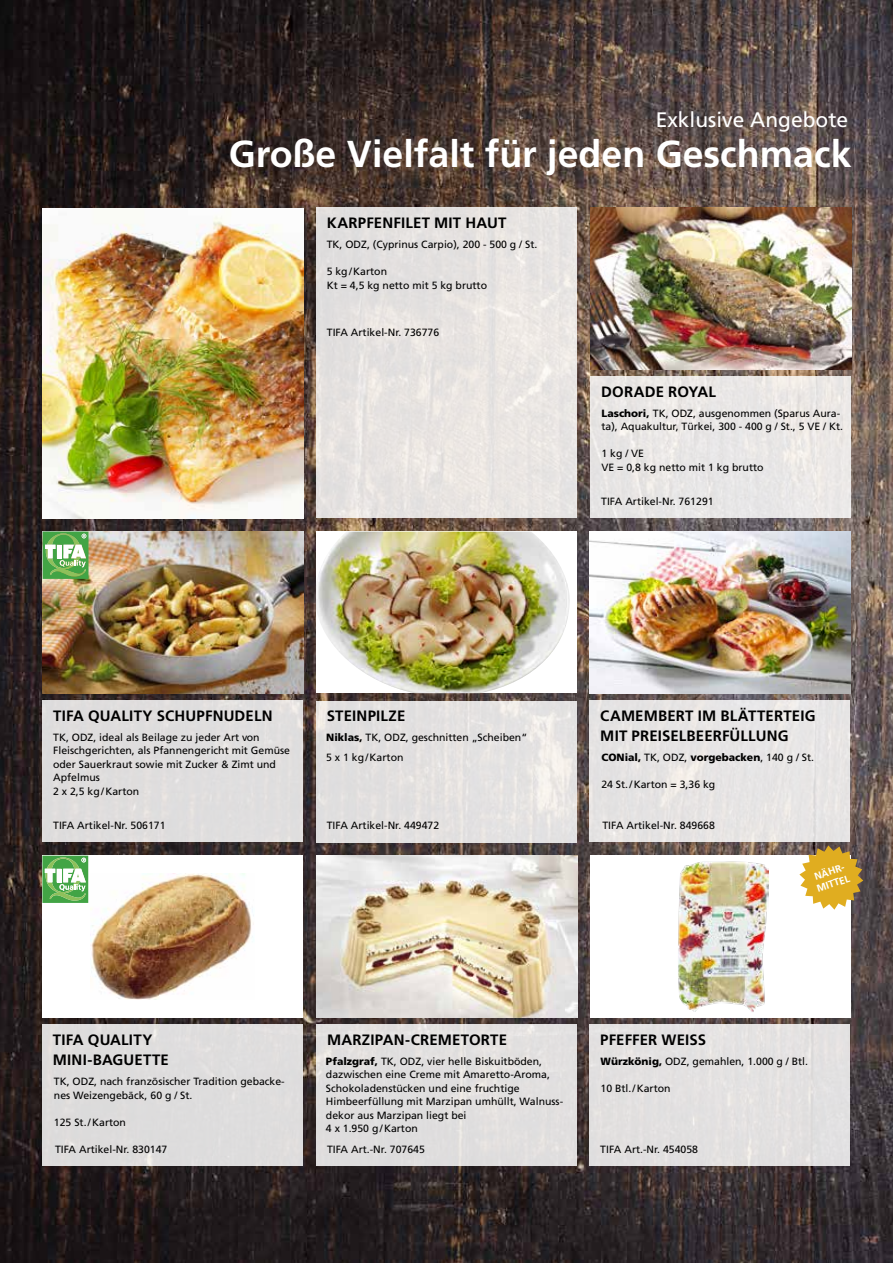
<style>
.page{position:relative;width:893px;height:1263px;background:#fff}
.page>*{position:absolute;margin:0;border:0;box-sizing:border-box;transform-origin:0 0}
.t1{font:700 37.5px "Frutiger";color:#fff}
.t2{font:21px "Frutiger";color:#fff}
.t3{font:700 15px/20.2px "Frutiger";letter-spacing:.01em;color:#000}
.t4{font:10.5px/13.5px "Frutiger";color:#000}
.t5{font:900 10.5px "Frutiger";color:#000}
.t6{font:700 10.05px/12px "Frutiger";color:#fff}
.s1{font-weight:900}
.s2{font-weight:400}
</style>
<div class="page">
<img style="left:1px;top:0;width:892px;height:1263px">
<img style="left:0;top:0;width:1px;height:1263px">
<div style="left:43px;top:701px;width:260px;height:141px;background:#dfdede"></div>
<div style="left:316px;top:1025px;width:261px;height:141px;background:#e0dede"></div>
<div style="left:316px;top:701px;width:261px;height:141px;background:linear-gradient(to right,#dfdedd,#eae7e5)"></div>
<div style="left:316px;top:208px;width:261px;height:310px;background:#e7e4e1"></div>
<div style="left:42px;top:1024px;width:261px;height:142px;background:#dedddd"></div>
<div style="left:590px;top:700px;width:260px;height:142px;background:#e6e5e4"></div>
<div style="left:590px;top:1024px;width:260px;height:142px;background:#e3e1e1"></div>
<div style="left:42px;top:856px;width:261px;height:162px;background:#fff"></div>
<img style="left:91px;top:874px;width:163px;height:125px">
<img style="left:590px;top:532px;width:260px;height:162px">
<div style="left:590px;top:856px;width:260px;height:162px;background:#fff"></div>
<img style="left:678px;top:861px;width:90px;height:151px">
<img style="left:591px;top:208px;width:260px;height:162px">
<img style="left:43px;top:532px;width:260px;height:162px">
<img style="left:316px;top:856px;width:261px;height:162px">
<img style="left:43px;top:208px;width:260px;height:310px">
<img style="left:316px;top:532px;width:256px;height:161px">
<div style="left:591px;top:376px;width:260px;height:142px;background:#e9e7e6"></div>
<svg style="left:799px;top:845px;width:64px;height:65px;background:#caa64c"></svg>
<svg style="left:42px;top:856px;width:46px;height:47px"></svg>
<svg style="left:43px;top:532px;width:45px;height:47px"></svg>
<h2 class="t2" style="left:656px;top:107px;width:194px">Exklusive Angebote</h2>
<h1 class="t1" style="left:229px;top:132px;width:624px">Große Vielfalt für jeden Geschmack</h1>
<h3 class="t3" style="left:327px;top:212px;width:181px">KARPFENFILET MIT HAUT</h3>
<p class="t4" style="left:327px;top:238px;width:212px">TK, ODZ, (Cyprinus Carpio), 200 - 500 g / St.</p>
<p class="t4" style="left:327px;top:265px;width:162px">5 kg/Karton<br>Kt = 4,5 kg netto mit 5 kg brutto</p>
<p class="t4" style="left:327px;top:325px;width:114px">TIFA Artikel-Nr. 736776</p>
<h3 class="t3" style="left:601px;top:381px;width:116px">DORADE ROYAL</h3>
<p class="t4" style="left:601px;top:406px;width:243px"><span class="s1">Laschori,</span> TK, ODZ, ausgenommen (Sparus Aura&shy;ta), Aquakultur, Türkei, 300 - 400 g / St., 5 VE / Kt.</p>
<p class="t4" style="left:601px;top:447px;width:164px">1 kg / VE<br>VE = 0,8 kg netto mit 1 kg brutto</p>
<p class="t4" style="left:601px;top:494px;width:114px">TIFA Artikel-Nr. 761291</p>
<h3 class="t3" style="left:53px;top:705px;width:221px">TIFA QUALITY SCHUPFNUDELN</h3>
<p class="t4" style="left:53px;top:730px;width:238px">TK, ODZ, ideal als Beilage zu jeder Art von<br>Fleischgerichten, als Pfannengericht mit Gemüse oder Sauerkraut sowie mit Zucker &amp; Zimt und<br>Apfelmus<br>2 x 2,5 kg/Karton</p>
<h3 class="t3" style="left:327px;top:705px;width:80px">STEINPILZE</h3>
<p class="t4" style="left:326px;top:727px;width:203px;line-height:20.2px"><span class="s1">Niklas,</span> TK, ODZ, geschnitten „Scheiben“<br>5 x 1 kg/Karton</p>
<h3 class="t3" style="left:600px;top:705px;width:217px">CAMEMBERT IM BLÄTTERTEIG<br>MIT PREISELBEERFÜLLUNG</h3>
<p class="t5" style="left:601px;top:751px;width:214px">CONial, <span class="s2">TK, ODZ,</span> vorgebacken<span class="s2">, 140 g / St.</span></p>
<p class="t4" style="left:601px;top:778px;width:115px">24 St./Karton = 3,36 kg</p>
<p class="t4" style="left:53px;top:818px;width:114px">TIFA Artikel-Nr. 506171</p>
<p class="t4" style="left:327px;top:818px;width:114px">TIFA Artikel-Nr. 449472</p>
<p class="t4" style="left:602px;top:818px;width:114px">TIFA Artikel-Nr. 849668</p>
<p class="t6" style="left:811px;top:871px;width:36px;rotate:-18deg">NÄHR-<br>MITTEL</p>
<h3 class="t3" style="left:53px;top:1029px;width:118px">TIFA QUALITY<br>MINI-BAGUETTE</h3>
<p class="t4" style="left:54px;top:1075px;width:232px">TK, ODZ, nach französischer Tradition gebacke&shy;nes Weizengebäck, 60 g / St.</p>
<p class="t4" style="left:54px;top:1115px;width:74px">125 St./Karton</p>
<p class="t4" style="left:55px;top:1142px;width:114px">TIFA Artikel-Nr. 830147</p>
<h3 class="t3" style="left:327px;top:1029px;width:182px">MARZIPAN-CREMETORTE</h3>
<h3 class="t3" style="left:600px;top:1029px;width:107px">PFEFFER WEISS</h3>
<p class="t4" style="left:326px;top:1054px;width:239px"><span class="s1">Pfalzgraf,</span> TK, ODZ, vier helle Biskuitböden, dazwischen eine Creme mit Amaretto-Aroma, Schokoladenstücken und eine fruchtige Himbeerfüllung mit Marzipan umhüllt, Walnuss&shy;dekor aus Marzipan liegt bei<br>4 x 1.950 g/Karton</p>
<p class="t4" style="left:601px;top:1054px;width:209px"><span class="s1">Würzkönig,</span> ODZ, gemahlen, 1.000 g / Btl.</p>
<p class="t4" style="left:601px;top:1081px;width:71px">10 Btl./Karton</p>
<p class="t4" style="left:327px;top:1142px;width:99px">TIFA Art.-Nr. 707645</p>
<p class="t4" style="left:600px;top:1142px;width:99px">TIFA Art.-Nr. 454058</p>
</div>
